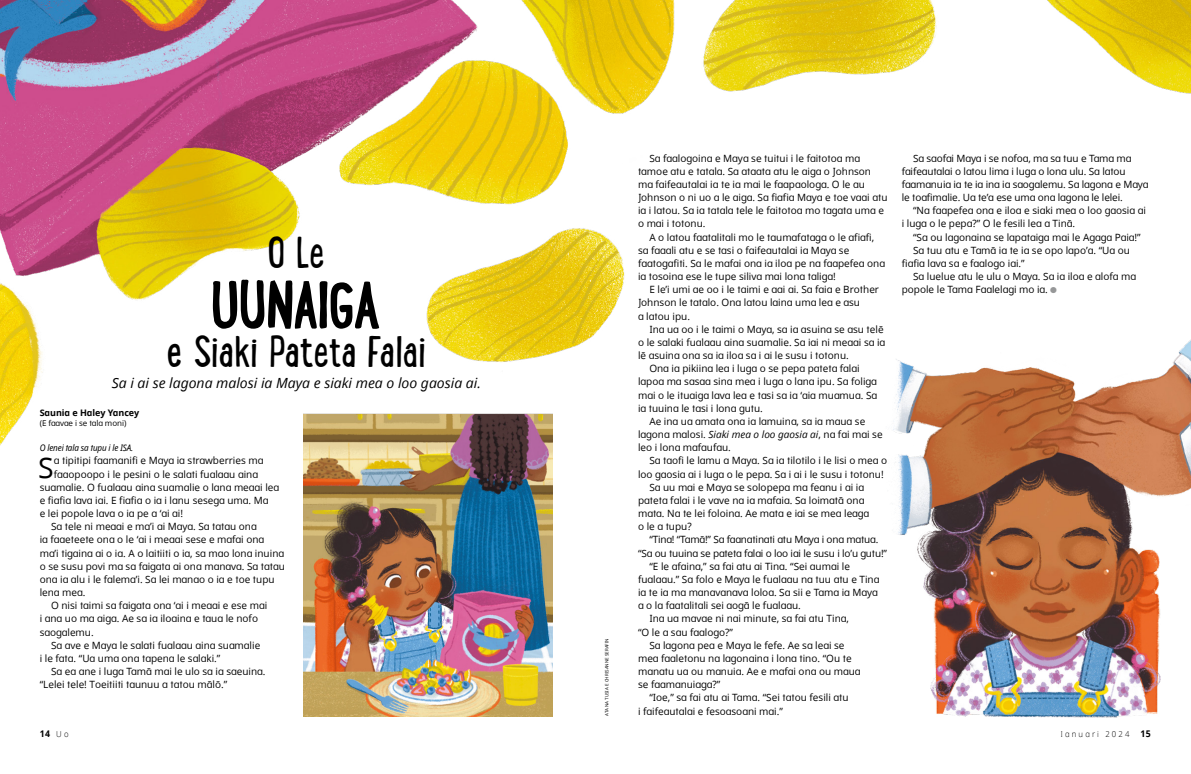
<style>
.page{position:relative;width:1191px;height:774px;background:#fff}
.page>*{position:absolute;margin:0;border:0;box-sizing:border-box;transform-origin:0 0}
.t1{font:700 72px "Lunch Box";letter-spacing:-.03em;color:#000}
.t2{font:48px "Lunch Box";letter-spacing:-.025em;color:#000}
.p1_first{font:28.4px "Dots Solidlds Lat";color:#000}
.t3{font:italic 14px "Dots Solidlds Lat";color:#000}
.p1{font:10px/13.2px "Dots Solidlds Lat";color:#000}
.p1_first-2{font:10px "Dots Solidlds Lat";color:#000}
.t4{font:700 9.2px "Dots Solidlds Lat";color:#000;scale:.95 1}
.p1_bio{font:italic 9px "Dots Solid Condlds Lat";letter-spacing:-.01em;color:#000}
.p1_author-name{font:700 9px "Dots Solidlds Lat";letter-spacing:-.005em;color:#000}
.t5{font:300 8.2px "Dots Solidlds Lat";letter-spacing:.28em;color:#000;scale:.95 1}
.p1_author-role{font:8px "Dots Solidlds Lat";letter-spacing:-.005em;color:#000}
.t6{font:4.5px "Dots Solidlds Lat";color:#000}
.s1{font-style:italic}
.s2{font-family:"Ding P Ilds Dpi";font-size:8.5px;color:#969798}
.s3{font-weight:300;font-size:8.2px}
.s4{font-weight:700;font-size:9.2px}
</style>
<div class="page">
<img style="left:303px;top:461px;width:250px;height:255px">
<img style="left:898px;top:461px;width:293px;height:257px">
<img style="left:0;top:0;width:1191px;height:461px">
<p class="t2" style="left:267px;top:219px;width:59px">O Le</p>
<p class="t1" style="left:211px;top:256px;width:173px">UUNAIGA</p>
<p class="t2" style="left:166px;top:317px;width:262px">e Siaki Pateta Falai</p>
<p class="t3" style="left:112px;top:372px;width:370px">Sa i ai se lagona malosi ia Maya e siaki mea o loo gaosia ai.</p>
<p class="p1_author-name" style="left:40px;top:406px;width:101px">Saunia e Haley Yancey</p>
<p class="p1_author-role" style="left:40px;top:417px;width:88px">(E faavae i se tala moni)</p>
<p class="p1_bio" style="left:40px;top:441px;width:95px">O lenei tala sa tupu i le ISA.</p>
<p class="p1_first" style="left:38px;top:446px;width:17px">S</p>
<p class="p1_first-2" style="left:54px;top:453px;width:211px">a tipitipi faamanifi e Maya ia strawberries ma</p>
<p class="p1_first-2" style="left:54px;top:467px;width:206px">faaopoopo i le pesini o le salati fualaau aina</p>
<p class="p1_first-2" style="left:40px;top:480px;width:241px">suamalie. O fualaau aina suamalie o lana meaai lea</p>
<p class="p1_first-2" style="left:40px;top:493px;width:230px">e fiafia lava iai. E fiafia o ia i lanu sesega uma. Ma</p>
<p class="p1_first-2" style="left:40px;top:506px;width:145px">e lei popole lava o ia pe a ‘ai ai!</p>
<p class="p1" style="left:40px;top:520px;width:247px;text-indent:11px">Sa tele ni meaai e ma’i ai Maya. Sa tatau ona<br>ia faaeteete ona o le ‘ai i meaai sese e mafai ona ma’i tigaina ai o ia. A o laitiiti o ia, sa mao lona inuina o se susu povi ma sa faigata ai ona manava. Sa tatau ona ia alu i le falema’i. Sa lei manao o ia e toe tupu lena mea.</p>
<p class="p1" style="left:40px;top:599px;width:229px;text-indent:11px">O nisi taimi sa faigata ona ‘ai i meaai e ese mai i ana uo ma aiga. Ae sa ia iloaina e taua le nofo saogalemu.</p>
<p class="p1" style="left:40px;top:638px;width:222px;text-indent:11px">Sa ave e Maya le salati fualaau aina suamalie i le fata. “Ua uma ona tapena le salaki.”</p>
<p class="p1" style="left:40px;top:665px;width:227px;text-indent:11px">Sa ea ane i luga Tamā mai le ulo sa ia saeuina. “Lelei tele! Toeitiiti taunuu a tatou mālō.”</p>
<p class="t6" style="left:603px;top:716px;width:79px;rotate:-90deg">ATA NA TUSIA E CHRISANNE SERAFIN</p>
<p class="p1" style="left:638px;top:151px;width:251px;text-indent:11px">Sa faalogoina e Maya se tuitui i le faitotoa ma tamoe atu e tatala. Sa ataata atu le aiga o Johnson ma faifeautalai ia te ia mai le faapaologa. O le au Johnson o ni uo a le aiga. Sa fiafia Maya e toe vaai atu ia i latou. Sa ia tatala tele le faitotoa mo tagata uma e o mai i totonu.</p>
<p class="p1" style="left:638px;top:230px;width:248px;text-indent:11px">A o latou faatalitali mo le taumafataga o le afiafi, sa faaali atu e se tasi o faifeautalai ia Maya se faatogafiti. Sa le mafai ona ia iloa pe na faapefea ona ia tosoina ese le tupe siliva mai lona taliga!</p>
<p class="p1" style="left:638px;top:283px;width:242px;text-indent:11px">E le’i umi ae oo i le taimi e aai ai. Sa faia e Brother<br>Johnson le tatalo. Ona latou laina uma lea e asu<br>a latou ipu.</p>
<p class="p1" style="left:638px;top:322px;width:249px;text-indent:11px">Ina ua oo i le taimi o Maya, sa ia asuina se asu telē o le salaki fualaau aina suamalie. Sa iai ni meaai sa ia lē asuina ona sa ia iloa sa i ai le susu i totonu.</p>
<p class="p1" style="left:638px;top:362px;width:241px;text-indent:11px">Ona ia pikiina lea i luga o se pepa pateta falai lapoa ma sasaa sina mea i luga o lana ipu. Sa foliga mai o le ituaiga lava lea e tasi sa ia ‘aia muamua. Sa ia tuuina le tasi i lona gutu.</p>
<p class="p1" style="left:638px;top:415px;width:246px;text-indent:11px">Ae ina ua amata ona ia lamuina, sa ia maua se lagona malosi. <span class="s1">Siaki mea o loo gaosia ai</span>, na fai mai se leo i lona mafaufau.</p>
<p class="p1" style="left:638px;top:454px;width:251px;text-indent:11px">Sa taofi le lamu a Maya. Sa ia tilotilo i le lisi o mea o loo gaosia ai i luga o le pepa. Sa i ai i le susu i totonu!</p>
<p class="p1" style="left:638px;top:480px;width:233px;text-indent:11px">Sa uu mai e Maya se solopepa ma feanu i ai ia pateta falai i le vave na ia mafaia. Sa loimatā ona mata. Na te lei foloina. Ae mata e iai se mea leaga o le a tupu?</p>
<p class="p1" style="left:638px;top:533px;width:251px;text-align:center">“Tina! “Tamā!” Sa faanatinati atu Maya i ona matua.<br>“Sa ou tuuina se pateta falai o loo iai le susu i lo’u gutu!”</p>
<p class="p1" style="left:638px;top:559px;width:243px;text-indent:11px">“E le afaina,” sa fai atu ai Tina. “Sei aumai le fualaau.” Sa folo e Maya le fualaau na tuu atu e Tina ia te ia ma manavanava loloa. Sa sii e Tama ia Maya a o la faatalitali sei aogā le fualaau.</p>
<p class="p1" style="left:638px;top:612px;width:212px;text-indent:11px">Ina ua mavae ni nai minute, sa fai atu Tina, “O le a sau faalogo?”</p>
<p class="p1" style="left:638px;top:638px;width:224px;text-indent:11px">Sa lagona pea e Maya le fefe. Ae sa leai se mea faaletonu na lagonaina i lona tino. “Ou te manatu ua ou manuia. Ae e mafai ona ou maua se faamanuiaga?”</p>
<p class="p1" style="left:638px;top:691px;width:212px;text-indent:11px">“Ioe,” sa fai atu ai Tama. “Sei tatou fesili atu i faifeautalai e fesoasoani mai.”</p>
<p class="p1" style="left:901px;top:151px;width:248px;text-indent:11px">Sa saofai Maya i se nofoa, ma sa tuu e Tama ma faifeautalai o latou lima i luga o lona ulu. Sa latou faamanuia ia te ia ina ia saogalemu. Sa lagona e Maya le toafimalie. Ua te’a ese uma ona lagona le lelei.</p>
<p class="p1" style="left:901px;top:204px;width:246px;text-indent:11px">“Na faapefea ona e iloa e siaki mea o loo gaosia ai i luga o le pepa?” O le fesili lea a Tinā.</p>
<p class="p1" style="left:913px;top:230px;width:229px">“Sa ou lagonaina se lapataiga mai le Agaga Paia!”</p>
<p class="p1" style="left:901px;top:243px;width:230px;text-indent:11px">Sa tuu atu e Tamā ia te ia se opo lapo’a. “Ua ou fiafia lava sa e faalogo iai.”</p>
<p class="p1" style="left:901px;top:270px;width:236px;text-indent:11px">Sa luelue atu le ulu o Maya. Sa ia iloa e alofa ma popole le Tama Faalelagi mo ia. <span class="s2">●</span></p>
<p class="t4" style="left:40px;top:727px;width:32px">14 <span class="s3">Uo</span></p>
<p class="t5" style="left:1061px;top:728px;width:96px">Ianuari 2024 <span class="s4">15</span></p>
</div>
